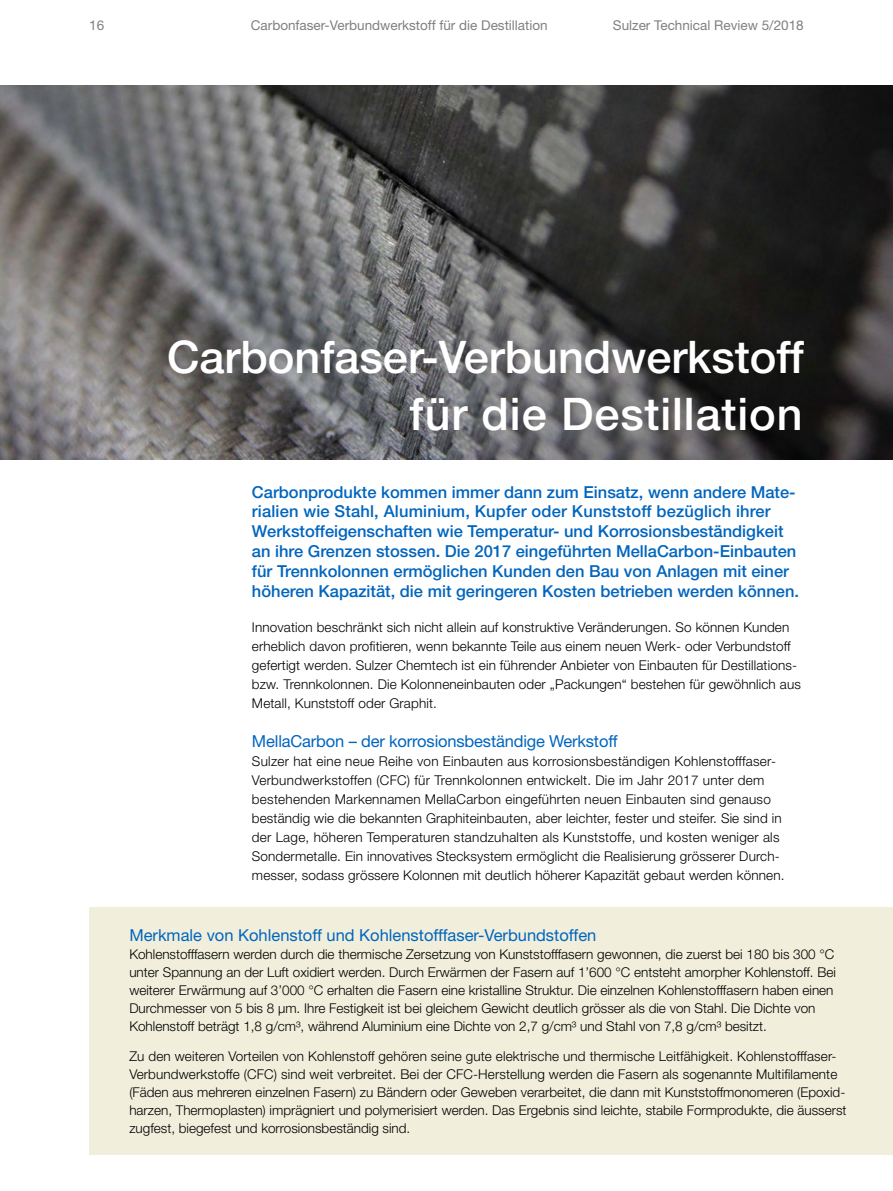
<style>
.page{position:relative;width:893px;height:1191px;background:#fff}
.page>*{position:absolute;margin:0;border:0;box-sizing:border-box;transform-origin:0 0}
.t1{font:500 45px/57px "Helvetica Neue LT Std";color:#fff;text-align:right}
.t2{font:500 16.5px/19.8px "Helvetica Neue LT Std";color:#0065bf}
.t3{font:16.5px "Helvetica Neue LT Std";letter-spacing:-.005em;color:#0065bf}
.t4{font:300 13.5px/19.2px "Helvetica Neue LT Std";letter-spacing:.01em;color:#000}
.t5{font:13.5px "Helvetica Neue LT Std";color:#808080}
</style>
<div class="page">
<img style="left:0;top:85px;width:893px;height:374px">
<div style="left:89px;top:907px;width:804px;height:247px;background:#f1efdc"></div>
<p class="t5" style="left:89px;top:17px;width:17px">16</p>
<p class="t5" style="left:251px;top:17px;width:298px">Carbonfaser-Verbundwerkstoff für die Destillation</p>
<p class="t5" style="left:613px;top:17px;width:192px">Sulzer Technical Review 5/2018</p>
<h1 class="t1" style="left:167px;top:327px;width:638px">Carbonfaser-Verbundwerkstoff für die Destillation</h1>
<p class="t2" style="left:252px;top:482px;width:549px">Carbonprodukte kommen immer dann zum Einsatz, wenn andere Mate&shy;rialien wie Stahl, Aluminium, Kupfer oder Kunststoff bezüglich ihrer Werkstoffeigenschaften wie Temperatur- und Korrosionsbeständigkeit an ihre Grenzen stossen. Die 2017 eingeführten MellaCarbon-Einbauten für Trennkolonnen ermöglichen Kunden den Bau von Anlagen mit einer höheren Kapazität, die mit geringeren Kosten betrieben werden können.</p>
<p class="t4" style="left:252px;top:617px;width:550px">Innovation beschränkt sich nicht allein auf konstruktive Veränderungen. So können Kunden erheblich davon profitieren, wenn bekannte Teile aus einem neuen Werk- oder Verbundstoff gefertigt werden. Sulzer Chemtech ist ein führender Anbieter von Einbauten für Destillations&shy;bzw. Trennkolonnen. Die Kolonneneinbauten oder „Packungen“ bestehen für gewöhnlich aus Metall, Kunststoff oder Graphit.</p>
<p class="t3" style="left:252px;top:731px;width:367px">MellaCarbon – der korrosionsbeständige Werkstoff</p>
<p class="t4" style="left:252px;top:751px;width:534px">Sulzer hat eine neue Reihe von Einbauten aus korrosionsbeständigen Kohlenstofffaser-- Verbundwerkstoffen (CFC) für Trennkolonnen entwickelt. Die im Jahr 2017 unter dem bestehenden Markennamen MellaCarbon eingeführten neuen Einbauten sind genauso beständig wie die bekannten Graphiteinbauten, aber leichter, fester und steifer. Sie sind in der Lage, höheren Temperaturen standzuhalten als Kunststoffe, und kosten weniger als Sondermetalle. Ein innovatives Stecksystem ermöglicht die Realisierung grösserer Durch&shy;messer, sodass grössere Kolonnen mit deutlich höherer Kapazität gebaut werden können.</p>
<p class="t3" style="left:129px;top:925px;width:469px">Merkmale von Kohlenstoff und Kohlenstofffaser-Verbundstoffen</p>
<p class="t4" style="left:129px;top:945px;width:708px;line-height:18px">Kohlenstofffasern werden durch die thermische Zersetzung von Kunststofffasern gewonnen, die zuerst bei 180 bis 300 °C unter Spannung an der Luft oxidiert werden. Durch Erwärmen der Fasern auf 1’600 °C entsteht amorpher Kohlenstoff. Bei weiterer Erwärmung auf 3’000 °C erhalten die Fasern eine kristalline Struktur. Die einzelnen Kohlenstofffasern haben einen Durchmesser von 5 bis 8 µm. Ihre Festigkeit ist bei gleichem Gewicht deutlich grösser als die von Stahl. Die Dichte von Kohlenstoff beträgt 1,8 g/cm³, während Aluminium eine Dichte von 2,7 g/cm³ und Stahl von 7,8 g/cm³ besitzt.</p>
<p class="t4" style="left:129px;top:1047px;width:719px;line-height:18px">Zu den weiteren Vorteilen von Kohlenstoff gehören seine gute elektrische und thermische Leitfähigkeit. Kohlenstofffaser-- Verbundwerkstoffe (CFC) sind weit verbreitet. Bei der CFC-Herstellung werden die Fasern als sogenannte Multifilamente (Fäden aus mehreren einzelnen Fasern) zu Bändern oder Geweben verarbeitet, die dann mit Kunststoffmonomeren (Epoxid&shy;harzen, Thermoplasten) imprägniert und polymerisiert werden. Das Ergebnis sind leichte, stabile Formprodukte, die äusserst zugfest, biegefest und korrosionsbeständig sind.</p>
</div>
